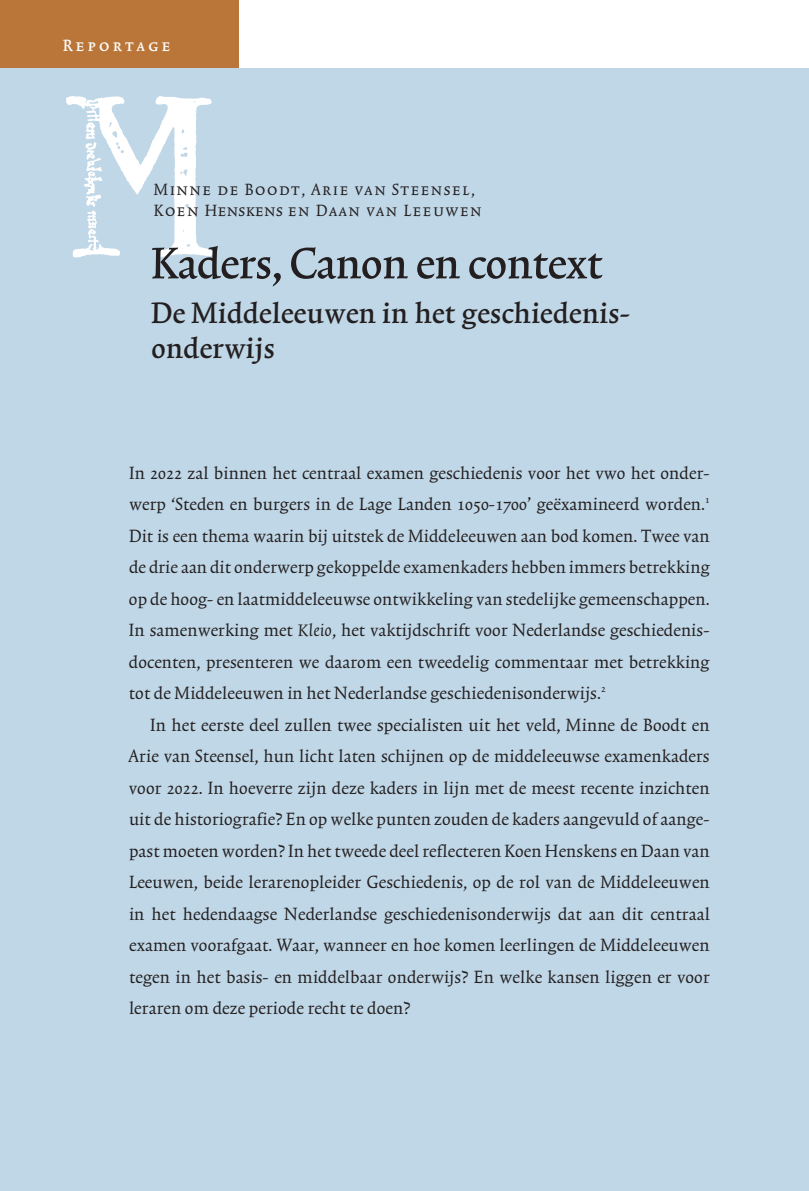
<style>
.page{position:relative;width:809px;height:1191px;background:#fff}
.page>*{position:absolute;margin:0;border:0;box-sizing:border-box;transform-origin:0 0}
.t1{font:52.5px "Trinite No 1 Med Con";color:#231f20}
.t2{font:35px/35px "Trinite No 1 Med Con";letter-spacing:.015em;color:#231f20}
.t3{font:21px/31.5px "Trinite No 1 Rom Con";letter-spacing:.01em;color:#231f20;text-align:justify}
.t4{font:19.25px/21px "Trinite No 1 Rom Con Exp";letter-spacing:.08em;color:#231f20}
.t5{font:19.25px "Trinite No 1 Med Con Exp";letter-spacing:.17em;color:#fff}
.s1{font-family:"Trinite No 1 Rom Con Ita"}
</style>
<div class="page">
<div style="left:0;top:0;width:238px;height:104px;background:#ba7639"></div>
<div style="left:0;top:68px;width:809px;height:1123px;background:#c0d7e7"></div>
<img style="left:66px;top:96px;width:147px;height:162px">
<p class="t5" style="left:63px;top:36px;width:109px">Reportage</p>
<p class="t4" style="left:154px;top:180px;width:329px">Minne de Boodt, Arie van Steensel,<br>Koen Henskens en Daan van Leeuwen</p>
<h1 class="t1" style="left:151px;top:237px;width:452px">Kaders, Canon en context</h1>
<h2 class="t2" style="left:151px;top:297px;width:480px">De Middeleeuwen in het geschiedenis&shy;onderwijs</h2>
<p class="t3" style="left:129px;top:458px;width:582px">In 2022 zal binnen het centraal examen geschiedenis voor het vwo het onder&shy;werp ‘Steden en burgers in de Lage Landen 1050-1700’ geëxamineerd worden.<sup>1<br></sup>Dit is een thema waarin bij uitstek de Middeleeuwen aan bod komen. Twee van de drieaan dit onderwerp gekoppeldeexamenkaders hebben immers betrekking op de hoog-en laatmiddeleeuwse ontwikkeling van stedelijke gemeenschappen.<br>In samenwerking met <span class="s1">Kleio</span>, het vaktijdschrift voor Nederlandse geschiedenis&shy;docenten, presenteren we daarom een tweedelig commentaar met betrekking tot de Middeleeuwen in het Nederlandse geschiedenisonderwijs.<sup>2</sup></p>
<p class="t3" style="left:129px;top:710px;width:582px;text-indent:21px">In het eerste deel zullen twee specialisten uit het veld, Minne de Boodt en Arie van Steensel, hun licht laten schijnen op de middeleeuwse examenkaders voor 2022. In hoeverre zijn deze kaders in lijn met de meest recente inzichten uit de historiografie? En op welke punten zouden de kadersaangevuld ofaange&shy;past moeten worden?In het tweede deelreflecteren KoenHenskensen Daan van Leeuwen, beide lerarenopleider Geschiedenis, op de rol van de Middeleeuwen in het hedendaagse Nederlandse geschiedenisonderwijs dat aan dit centraal examen voorafgaat. Waar, wanneer en hoe komen leerlingen de Middeleeuwen tegen in het basis- en middelbaar onderwijs? En welke kansen liggen er voor leraren om deze periode recht te doen?</p>
</div>
